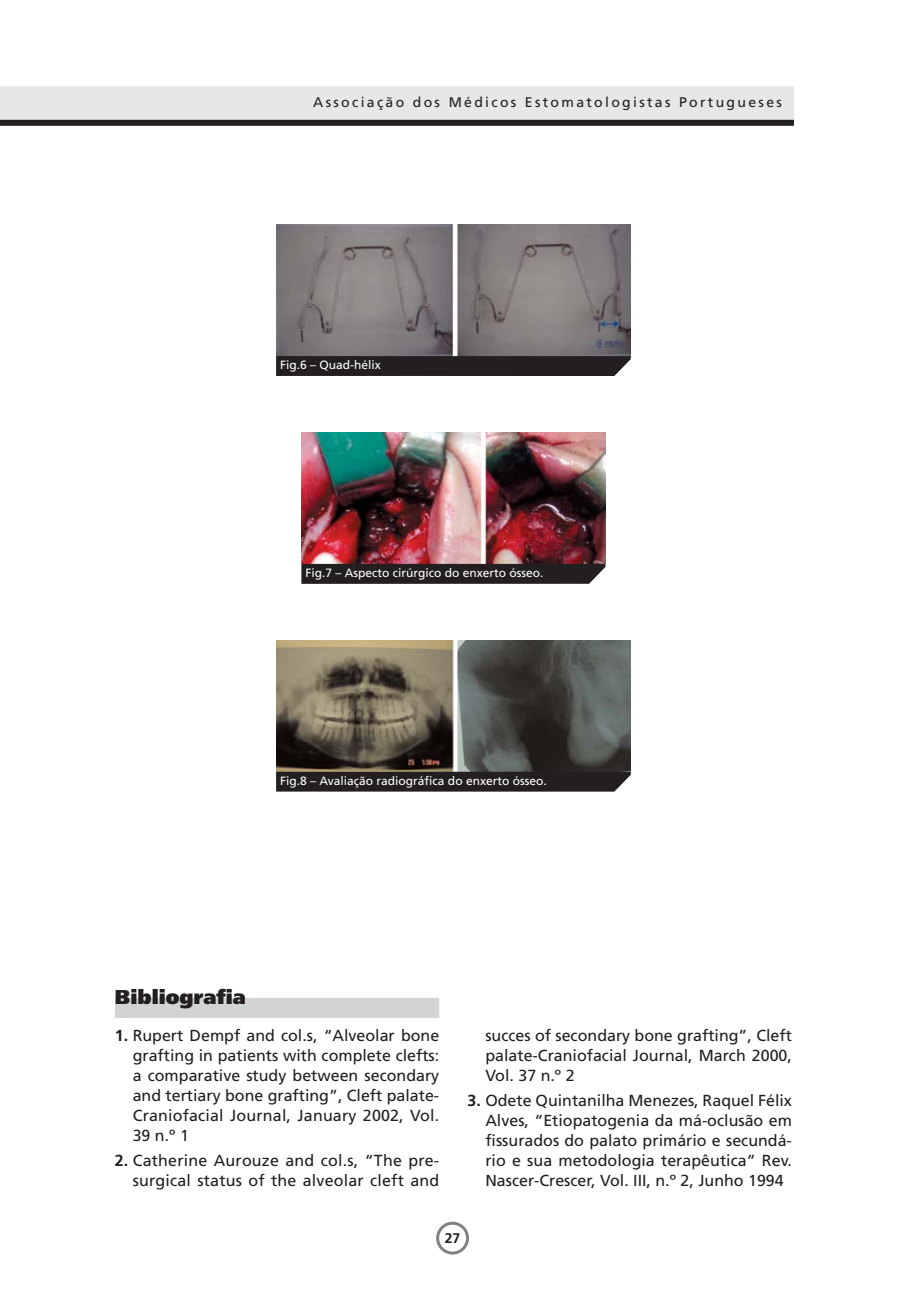
<style>
.page{position:relative;width:908px;height:1304px;background:#fff}
.page>*{position:absolute;margin:0;border:0;box-sizing:border-box;transform-origin:0 0}
.t1{font:900 20px "Frutiger";color:#231f20}
.t2{font:16px/20px "Frutiger";color:#231f20;text-align:justify}
.t3{font:14px "Frutiger";letter-spacing:.165em;color:#231f20}
.t4{font:700 14px "Frutiger";color:#231f20}
.t5{font:12px "Frutiger";color:#fff}
.s1{font-weight:700}
</style>
<div class="page">
<img style="left:276px;top:641px;width:354px;height:131px">
<svg style="left:276px;top:772px;width:354px;height:20px;background:#2b2728"></svg>
<img style="left:276px;top:225px;width:354px;height:131px">
<img style="left:301px;top:433px;width:304px;height:131px">
<div style="left:276px;top:356px;width:354px;height:20px;background:#231f20"></div>
<svg style="left:301px;top:564px;width:304px;height:20px;background:#292627"></svg>
<div style="left:115px;top:998px;width:324px;height:20px;background:#d1d3d4"></div>
<div style="left:0;top:86px;width:793px;height:34px;background:#e6e7e8"></div>
<div style="left:0;top:120px;width:793px;height:6px;background:#231f20"></div>
<svg style="left:436px;top:1222px;width:33px;height:33px"></svg>
<p class="t3" style="left:313px;top:96px;width:470px">Associação dos Médicos Estomatologistas Portugueses</p>
<p class="t5" style="left:280px;top:360px;width:102px">Fig.6 – Quad-hélix</p>
<p class="t5" style="left:305px;top:568px;width:239px">Fig.7 – Aspecto cirúrgico do enxerto ósseo.</p>
<p class="t5" style="left:280px;top:776px;width:268px">Fig.8 – Avaliação radiográfica do enxerto ósseo.</p>
<p class="t1" style="left:115px;top:988px;width:132px">Bibliografia</p>
<p class="t2" style="left:133px;top:1026px;width:308px;text-indent:-18px"><span class="s1">1.</span> Rupert Dempf and col.s, “Alveolar bone grafting in patients with complete clefts: a comparative study between secondary and tertiary bone grafting”, Cleft palate-Craniofacial Journal, January 2002, Vol.<br>39 n.º 1</p>
<p class="t2" style="left:115px;top:1152px;width:325px;text-align:right"><span class="s1">2.</span> Catherine Aurouze and col.s, “The pre&shy;surgical status of the alveolar cleft and</p>
<p class="t2" style="left:485px;top:1026px;width:308px">succes of secondary bone grafting”, Cleft palate-Craniofacial Journal, March 2000, Vol. 37 n.º 2</p>
<p class="t2" style="left:485px;top:1092px;width:308px;text-indent:-18px"><span class="s1">3.</span> Odete Quintanilha Menezes, Raquel Félix Alves, “Etiopatogenia da má-oclusão em fissurados do palato primário e secundá&shy;rio e sua metodologia terapêutica” Rev.<br>Nascer-Crescer, Vol. III, n.º 2, Junho 1994</p>
<p class="t4" style="left:444px;top:1233px;width:17px">27</p>
</div>
